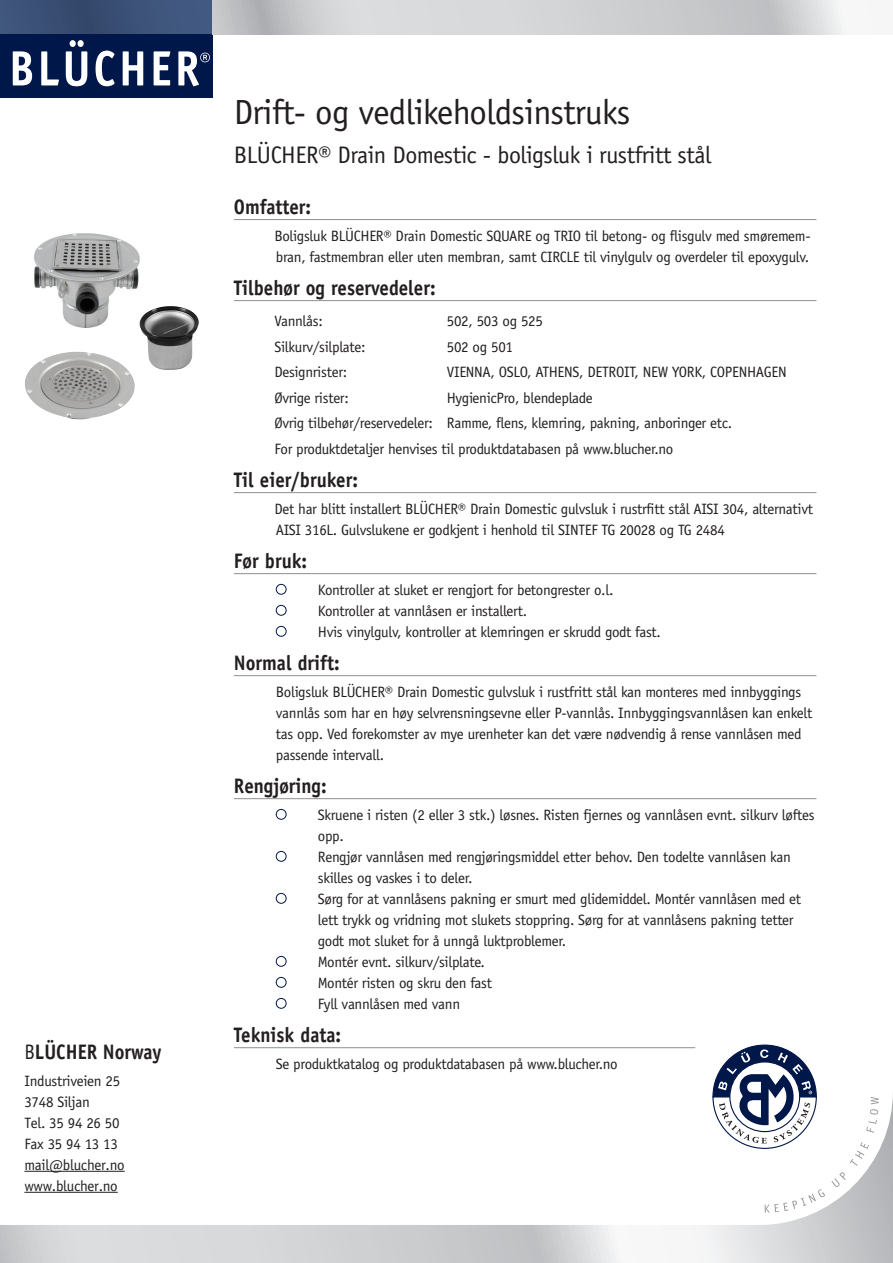
<style>
.page{position:relative;width:893px;height:1263px;background:#fff}
.page>*{position:absolute;margin:0;border:0;box-sizing:border-box;transform-origin:0 0}
.t1{font:34.95px "Officina Sans";letter-spacing:-.02em;color:#231f20}
.t2{font:24px "Officina Sans";letter-spacing:-.02em;color:#231f20}
.t3{font:700 21px "Officina Sans";color:#231f20;scale:.9 1}
.t4{font:15px/21px "Officina Sans";letter-spacing:-.02em;color:#231f20}
.s1{font-weight:400}
</style>
<div class="page">
<div style="left:0;top:0;width:213px;height:34px;background:linear-gradient(to right,#384d71,#3f567d)"></div>
<div style="left:0;top:34px;width:213px;height:64px;background:#00174a"></div>
<svg style="left:13px;top:51px;width:19px;height:34px"></svg>
<svg style="left:41px;top:51px;width:18px;height:34px"></svg>
<svg style="left:66px;top:40px;width:21px;height:46px"></svg>
<svg style="left:96px;top:51px;width:19px;height:35px"></svg>
<svg style="left:123px;top:51px;width:20px;height:34px"></svg>
<svg style="left:154px;top:51px;width:16px;height:34px"></svg>
<svg style="left:178px;top:51px;width:32px;height:35px"></svg>
<svg style="left:213px;top:0;width:635px;height:34px;background:#cfd0d2"></svg>
<hr style="left:234px;top:219px;width:582px;height:1px;background:#939598">
<hr style="left:234px;top:300px;width:582px;height:1px;background:#939598">
<hr style="left:234px;top:492px;width:582px;height:1px;background:#939598">
<hr style="left:234px;top:573px;width:582px;height:1px;background:#939598">
<hr style="left:234px;top:675px;width:582px;height:1px;background:#939598">
<hr style="left:234px;top:798px;width:582px;height:1px;background:#939598">
<hr style="left:234px;top:1047px;width:461px;height:1px;background:#939598">
<div style="left:276px;top:584px;width:10px;height:11px;border:1px solid #00174a;border-radius:50%"></div>
<div style="left:276px;top:605px;width:10px;height:11px;border:1px solid #00174a;border-radius:50%"></div>
<div style="left:276px;top:626px;width:10px;height:11px;border:1px solid #00174a;border-radius:50%"></div>
<div style="left:276px;top:809px;width:10px;height:11px;border:1px solid #00174a;border-radius:50%"></div>
<div style="left:276px;top:851px;width:10px;height:11px;border:1px solid #00174a;border-radius:50%"></div>
<div style="left:276px;top:893px;width:10px;height:11px;border:1px solid #00174a;border-radius:50%"></div>
<div style="left:276px;top:956px;width:10px;height:11px;border:1px solid #00174a;border-radius:50%"></div>
<div style="left:276px;top:977px;width:10px;height:11px;border:1px solid #00174a;border-radius:50%"></div>
<div style="left:276px;top:998px;width:10px;height:11px;border:1px solid #00174a;border-radius:50%"></div>
<svg style="left:0;top:1096px;width:893px;height:167px"></svg>
<svg style="left:712px;top:1044px;width:105px;height:105px"></svg>
<svg style="left:765px;top:1189px;width:60px;height:24px"></svg>
<svg style="left:831px;top:1142px;width:38px;height:45px"></svg>
<svg style="left:866px;top:1097px;width:13px;height:36px"></svg>
<img style="left:34px;top:233px;width:110px;height:99px">
<img style="left:25px;top:352px;width:110px;height:68px">
<img style="left:139px;top:306px;width:32px;height:25px">
<hr style="left:24px;top:1171px;width:101px;height:1px;background:#231f20">
<hr style="left:24px;top:1192px;width:94px;height:1px;background:#231f20">
<h3 class="t3" style="left:24px;top:1038px;width:154px"><span class="s1">B</span>LÜCHER Norway</h3>
<p class="t4" style="left:24px;top:1070px;width:102px">Industriveien 25<br>3748 Siljan<br>Tel. 35 94 26 50<br>Fax 35 94 13 13 mail@blucher.no www.blucher.no</p>
<h1 class="t1" style="left:234px;top:92px;width:398px">Drift- og vedlikeholdsinstruks</h1>
<h2 class="t2" style="left:234px;top:141px;width:479px">BLÜCHER® Drain Domestic - boligsluk i rustfritt stål</h2>
<h3 class="t3" style="left:234px;top:193px;width:87px">Omfatter:</h3>
<p class="t4" style="left:274px;top:225px;width:538px">Boligsluk BLÜCHER® Drain Domestic SQUARE og TRIO til betong- og flisgulv med smøremem&shy;bran, fastmembran eller uten membran, samt CIRCLE til vinylgulv og overdeler til epoxygulv.</p>
<h3 class="t3" style="left:234px;top:274px;width:226px">Tilbehør og reservedeler:</h3>
<p class="t4" style="left:274px;top:311px;width:50px">Vannlås:</p>
<p class="t4" style="left:447px;top:311px;width:98px">502, 503 og 525</p>
<p class="t4" style="left:274px;top:336px;width:93px">Silkurv/silplate:</p>
<p class="t4" style="left:447px;top:336px;width:68px">502 og 501</p>
<p class="t4" style="left:274px;top:362px;width:74px">Designrister:</p>
<p class="t4" style="left:447px;top:362px;width:341px">VIENNA, OSLO, ATHENS, DETROIT, NEW YORK, COPENHAGEN</p>
<p class="t4" style="left:274px;top:387px;width:76px">Øvrige rister:</p>
<p class="t4" style="left:274px;top:385px;width:459px;line-height:25.5px;text-indent:173px">HygienicPro, blendeplade<br>Øvrig tilbehør/reservedeler: Ramme, flens, klemring, pakning, anboringer etc.<br>For produktdetaljer henvises til produktdatabasen på www.blucher.no</p>
<h3 class="t3" style="left:234px;top:466px;width:139px">Til eier/bruker:</h3>
<p class="t4" style="left:274px;top:498px;width:540px">Det har blitt installert BLÜCHER® Drain Domestic gulvsluk i rustrfitt stål AISI 304, alternativt<br>AISI 316L. Gulvslukene er godkjent i henhold til SINTEF TG 20028 og TG 2484</p>
<h3 class="t3" style="left:234px;top:547px;width:83px">Før bruk:</h3>
<p class="t4" style="left:318px;top:579px;width:345px">Kontroller at sluket er rengjort for betongrester o.l.<br>Kontroller at vannlåsen er installert.<br>Hvis vinylgulv, kontroller at klemringen er skrudd godt fast.</p>
<h3 class="t3" style="left:234px;top:649px;width:119px">Normal drift:</h3>
<p class="t4" style="left:276px;top:681px;width:538px">Boligsluk BLÜCHER® Drain Domestic gulvsluk i rustfritt stål kan monteres med innbyggings vannlås som har en høy selvrensningsevne eller P-vannlås. Innbyggingsvannlåsen kan enkelt tas opp. Ved forekomster av mye urenheter kan det være nødvendig å rense vannlåsen med passende intervall.</p>
<h3 class="t3" style="left:234px;top:772px;width:105px">Rengjøring:</h3>
<p class="t4" style="left:318px;top:804px;width:498px">Skruene i risten (2 eller 3 stk.) løsnes. Risten fjernes og vannlåsen evnt. silkurv løftes opp.<br>Rengjør vannlåsen med rengjøringsmiddel etter behov. Den todelte vannlåsen kan skilles og vaskes i to deler.<br>Sørg for at vannlåsens pakning er smurt med glidemiddel. Montér vannlåsen med et lett trykk og vridning mot slukets stoppring. Sørg for at vannlåsens pakning tetter godt mot sluket for å unngå luktproblemer.<br>Montér evnt. silkurv/silplate.<br>Montér risten og skru den fast<br>Fyll vannlåsen med vann</p>
<h3 class="t3" style="left:234px;top:1021px;width:121px">Teknisk data:</h3>
<p class="t4" style="left:276px;top:1053px;width:343px">Se produktkatalog og produktdatabasen på www.blucher.no</p>
</div>
